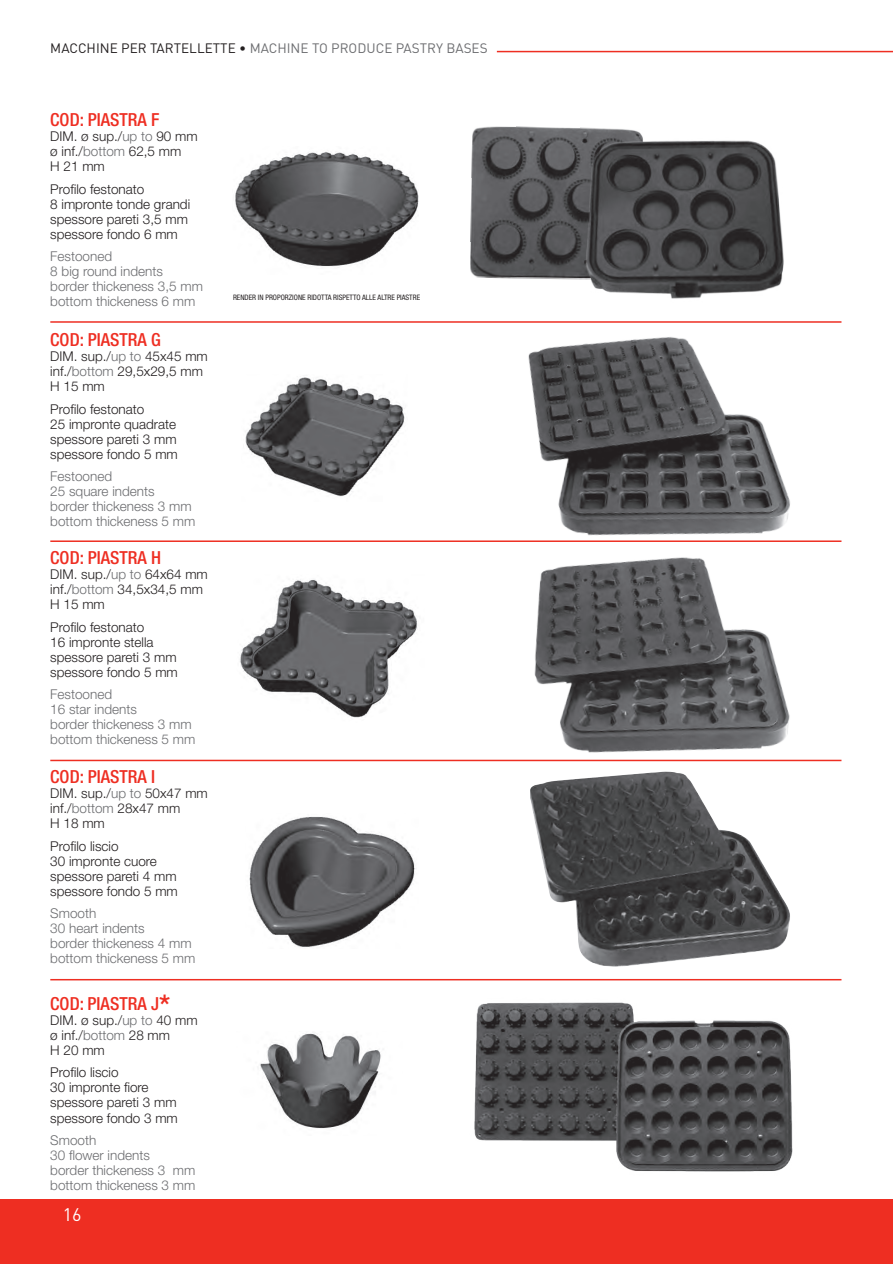
<style>
.page{position:relative;width:893px;height:1264px;background:#fff}
.page>*{position:absolute;margin:0;border:0;box-sizing:border-box;transform-origin:0 0}
.t1{font:500 condensed 18px "Helvetica Neue LT Std";color:#ee2e22}
.t2{font:18px "DIN";color:#fff}
.t3{font:300 13.5px/15px "Helvetica Neue LT Std";color:#231f20}
.t4{font:300 13.5px/15px "Helvetica Neue LT Std";color:#6c6d70}
.t5{font:13.5px "DIN";color:#6c6d70}
.t6{font:condensed 7.5px "Helvetica Neue LT Std";color:#231f20}
.s1{color:#231f20}
.s2{color:#6c6d70}
.s3{font-size:30px}
</style>
<div class="page">
<div style="left:0;top:1199px;width:892px;height:64px;background:#ee2e22"></div>
<hr style="left:892px;top:1199px;width:1px;height:64px;background:#ee2e22">
<hr style="left:497px;top:51px;width:395px;height:1px;background:#ee2e22">
<img style="left:260px;top:1033px;width:121px;height:96px">
<img style="left:454px;top:980px;width:208px;height:161px">
<img style="left:572px;top:1001px;width:221px;height:171px">
<img style="left:249px;top:816px;width:167px;height:131px">
<img style="left:530px;top:771px;width:260px;height:196px">
<img style="left:240px;top:579px;width:177px;height:139px">
<img style="left:526px;top:570px;width:298px;height:192px">
<img style="left:245px;top:377px;width:160px;height:120px">
<img style="left:508px;top:322px;width:320px;height:248px">
<img style="left:235px;top:152px;width:183px;height:115px">
<img style="left:470px;top:126px;width:143px;height:154px">
<img style="left:576px;top:129px;width:208px;height:170px">
<hr style="left:50px;top:540px;width:791px;height:2px;background:#ee2e22">
<hr style="left:50px;top:321px;width:791px;height:1px;background:#ee2e22">
<hr style="left:50px;top:978px;width:791px;height:2px;background:#ee2e22">
<hr style="left:50px;top:759px;width:791px;height:2px;background:#ee2e22">
<p class="t5" style="left:50px;top:40px;width:439px"><span class="s1">MACCHINE PER TARTELLETTE •</span> MACHINE TO PRODUCE PASTRY BASES</p>
<h1 class="t1" style="left:50px;top:109px;width:111px">COD: PIASTRA F</h1>
<p class="t3" style="left:50px;top:129px;width:149px">DIM. ø sup./<span class="s2">up to</span> 90 mm ø inf./<span class="s2">bottom</span> 62,5 mm<br>H 21 mm</p>
<p class="t3" style="left:50px;top:181px;width:141px">Profilo festonato<br>8 impronte tonde grandi spessore pareti 3,5 mm spessore fondo 6 mm</p>
<p class="t4" style="left:50px;top:249px;width:154px">Festooned<br>8 big round indents border thickeness 3,5 mm bottom thickeness 6 mm</p>
<h1 class="t1" style="left:50px;top:329px;width:112px">COD: PIASTRA G</h1>
<p class="t3" style="left:50px;top:348px;width:159px">DIM. sup./<span class="s2">up to</span> 45x45 mm inf./<span class="s2">bottom</span> 29,5x29,5 mm<br>H 15 mm</p>
<p class="t3" style="left:50px;top:401px;width:129px">Profilo festonato<br>25 impronte quadrate spessore pareti 3 mm spessore fondo 5 mm</p>
<p class="t4" style="left:50px;top:468px;width:147px">Festooned<br>25 square indents border thickeness 3 mm bottom thickeness 5 mm</p>
<h1 class="t1" style="left:50px;top:547px;width:112px">COD: PIASTRA H</h1>
<p class="t3" style="left:50px;top:566px;width:159px">DIM. sup./<span class="s2">up to</span> 64x64 mm inf./<span class="s2">bottom</span> 34,5x34,5 mm<br>H 15 mm</p>
<p class="t3" style="left:50px;top:619px;width:129px">Profilo festonato<br>16 impronte stella spessore pareti 3 mm spessore fondo 5 mm</p>
<p class="t4" style="left:50px;top:686px;width:147px">Festooned<br>16 star indents<br>border thickeness 3 mm bottom thickeness 5 mm</p>
<h1 class="t1" style="left:50px;top:766px;width:106px">COD: PIASTRA I</h1>
<p class="t3" style="left:50px;top:785px;width:159px">DIM. sup./<span class="s2">up to</span> 50x47 mm inf./<span class="s2">bottom</span> 28x47 mm<br>H 18 mm</p>
<p class="t3" style="left:50px;top:838px;width:129px">Profilo liscio<br>30 impronte cuore spessore pareti 4 mm spessore fondo 5 mm</p>
<p class="t4" style="left:50px;top:905px;width:147px">Smooth<br>30 heart indents<br>border thickeness 4 mm bottom thickeness 5 mm</p>
<h1 class="t1" style="left:50px;top:992px;width:121px">COD: PIASTRA J<span class="s3">*</span></h1>
<p class="t3" style="left:50px;top:1012px;width:149px">DIM. ø sup./<span class="s2">up to</span> 40 mm ø inf./<span class="s2">bottom</span> 28 mm<br>H 20 mm</p>
<p class="t3" style="left:50px;top:1064px;width:129px">Profilo liscio<br>30 impronte fiore spessore pareti 3 mm spessore fondo 3 mm</p>
<p class="t4" style="left:50px;top:1132px;width:147px">Smooth<br>30 flower indents<br>border thickeness 3 mm bottom thickeness 3 mm</p>
<h1 class="t2" style="left:63px;top:1203px;width:20px">16</h1>
<p class="t6" style="left:233px;top:293px;width:188px">RENDER IN PROPORZIONE RIDOTTA RISPETTO ALLE ALTRE PIASTRE</p>
</div>
